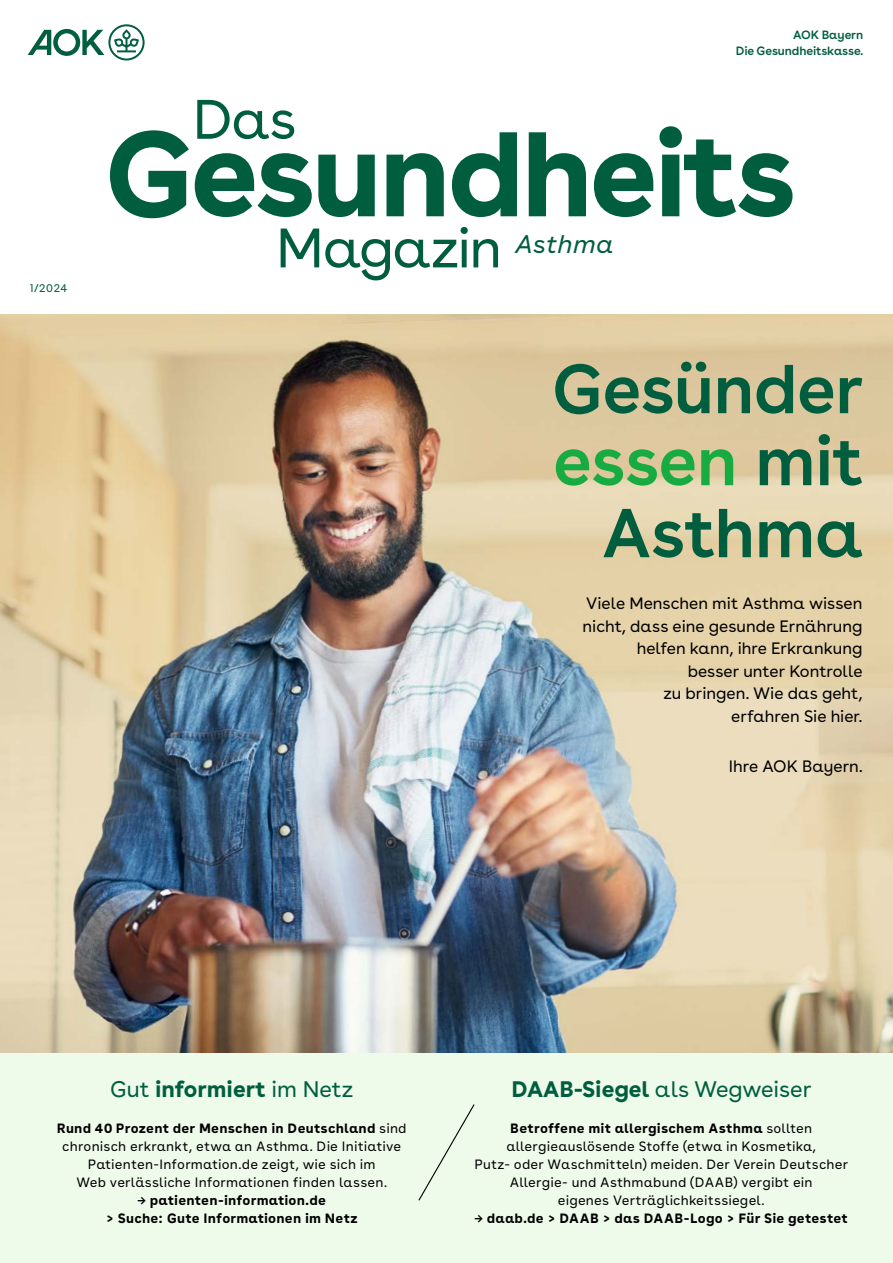
<style>
.page{position:relative;width:893px;height:1263px;background:#fff}
.page>*{position:absolute;margin:0;border:0;box-sizing:border-box;transform-origin:0 0}
.Titel_P_-_Titel_GesMagazin{font:700 120px "AOK Buenos Aires";letter-spacing:-.03em;color:#005e3f}
.Titelseite_H1_-_Head_Titel_40_44_gruen_r{font:600 69px/144px "AOK Buenos Aires";letter-spacing:-.01em;color:#005e3f;text-align:right}
.Titelseite_H1_-_Head_Titel_40_44_gruen_r-2{font:600 69px "AOK Buenos Aires";letter-spacing:-.01em;color:#18ab42}
.Titel_P_-_Titel_GesMagazin-2{font:55.5px "AOK Buenos Aires";letter-spacing:-.025em;color:#005e3f}
.Titel_P_-_Titel_GesMagazin-3{font:italic 25.5px "AOK Buenos Aires";letter-spacing:.015em;color:#005e3f}
.Titelseite_H1_-_Meldung_15_18_gruen_zent{font:22.5px "AOK Buenos Aires";color:#005e3f}
.Titelseite_H1_-_Meldung_15_18_gruen_zent-2{font:700 22.5px "AOK Buenos Aires";color:#005e3f}
.Titelseite_P_-_Titel_Introtext_11_15_rec{font:16.5px/22.5px "AOK Buenos Aires";color:#000;text-align:right}
.Titelseite_P_-_Meldung_9_12_zentriert{font:13.5px/18px "AOK Buenos Aires Text";letter-spacing:.015em;color:#000;text-align:center}
.Titelseite_P_-_Meldung_9_12_zentriert-2{font:700 13.5px/18px "AOK Buenos Aires Text";letter-spacing:.015em;color:#000;text-align:center}
.Titel_P_-_Titel_Deskriptor_8_135{font:600 12px "AOK Buenos Aires";letter-spacing:-.01em;color:#005e3f}
.Titel_P_-_Titel_Ausgabe{font:11.25px "AOK Buenos Aires";color:#005e3f}
.s1{color:#005e3f}
.s2{font-weight:400}
.s3{font-weight:700}
</style>
<div class="page">
<div style="left:0;top:989px;width:893px;height:274px;background:#eefaea"></div>
<svg style="left:418px;top:1104px;width:57px;height:97px"></svg>
<img style="left:0;top:315px;width:893px;height:737px">
<svg style="left:28px;top:24px;width:117px;height:36px"></svg>
<p class="Titel_P_-_Titel_Deskriptor_8_135" style="left:793px;top:25px;width:71px">AOK Bayern</p>
<p class="Titel_P_-_Titel_Deskriptor_8_135" style="left:736px;top:41px;width:129px">Die Gesundheitskasse.</p>
<p class="Titel_P_-_Titel_Ausgabe" style="left:30px;top:279px;width:39px">1/2024</p>
<p class="Titel_P_-_Titel_GesMagazin" style="left:105px;top:71px;width:693px">Gesundheits</p>
<p class="Titel_P_-_Titel_GesMagazin-2" style="left:276px;top:203px;width:228px">Magazin</p>
<p class="Titel_P_-_Titel_GesMagazin-3" style="left:515px;top:223px;width:100px">Asthma</p>
<h1 class="Titelseite_H1_-_Head_Titel_40_44_gruen_r" style="left:552px;top:310px;width:313px">Gesünder<br>Asthma</h1>
<h1 class="Titelseite_H1_-_Head_Titel_40_44_gruen_r-2" style="left:553px;top:403px;width:312px">essen <span class="s1">mit</span></h1>
<p class="Titelseite_P_-_Titel_Introtext_11_15_rec" style="left:583px;top:591px;width:281px">Viele Menschen mit Asthma wissen nicht, dass eine gesunde Ernährung helfen kann, ihre Erkrankung besser unter Kontrolle<br>zu bringen. Wie das geht,<br>erfahren Sie hier.</p>
<p class="Titelseite_P_-_Titel_Introtext_11_15_rec" style="left:729px;top:753px;width:136px">Ihre AOK Bayern.</p>
<h1 class="Titelseite_H1_-_Meldung_15_18_gruen_zent-2" style="left:110px;top:1070px;width:245px"><span class="s2">Gut</span> informiert <span class="s2">im Netz</span></h1>
<p class="Titelseite_P_-_Meldung_9_12_zentriert" style="left:57px;top:1118px;width:351px"><span class="s3">Rund 40 Prozent der Menschen in Deutschland</span> sind chronisch erkrankt, etwa an Asthma. Die Initiative Patienten-Information.de zeigt, wie sich im<br>Web verlässliche Informationen finden lassen.</p>
<p class="Titelseite_P_-_Meldung_9_12_zentriert-2" style="left:106px;top:1190px;width:253px">→ patienten-information.de<br>&gt; Suche: Gute Informationen im Netz</p>
<h1 class="Titelseite_H1_-_Meldung_15_18_gruen_zent" style="left:512px;top:1071px;width:301px"><span class="s3">DAAB-Siegel</span> als Wegweiser</h1>
<p class="Titelseite_P_-_Meldung_9_12_zentriert" style="left:474px;top:1118px;width:375px"><span class="s3">Betroffene mit allergischem Asthma</span> sollten allergieauslösende Stoffe (etwa in Kosmetika,<br>Putz- oder Waschmitteln) meiden. Der Verein Deutscher Allergie- und Asthmabund (DAAB) vergibt ein<br>eigenes Verträglichkeitssiegel.</p>
<p class="Titelseite_P_-_Meldung_9_12_zentriert-2" style="left:474px;top:1208px;width:375px">→ daab.de &gt; DAAB &gt; das DAAB-Logo &gt; Für Sie getestet</p>
</div>
